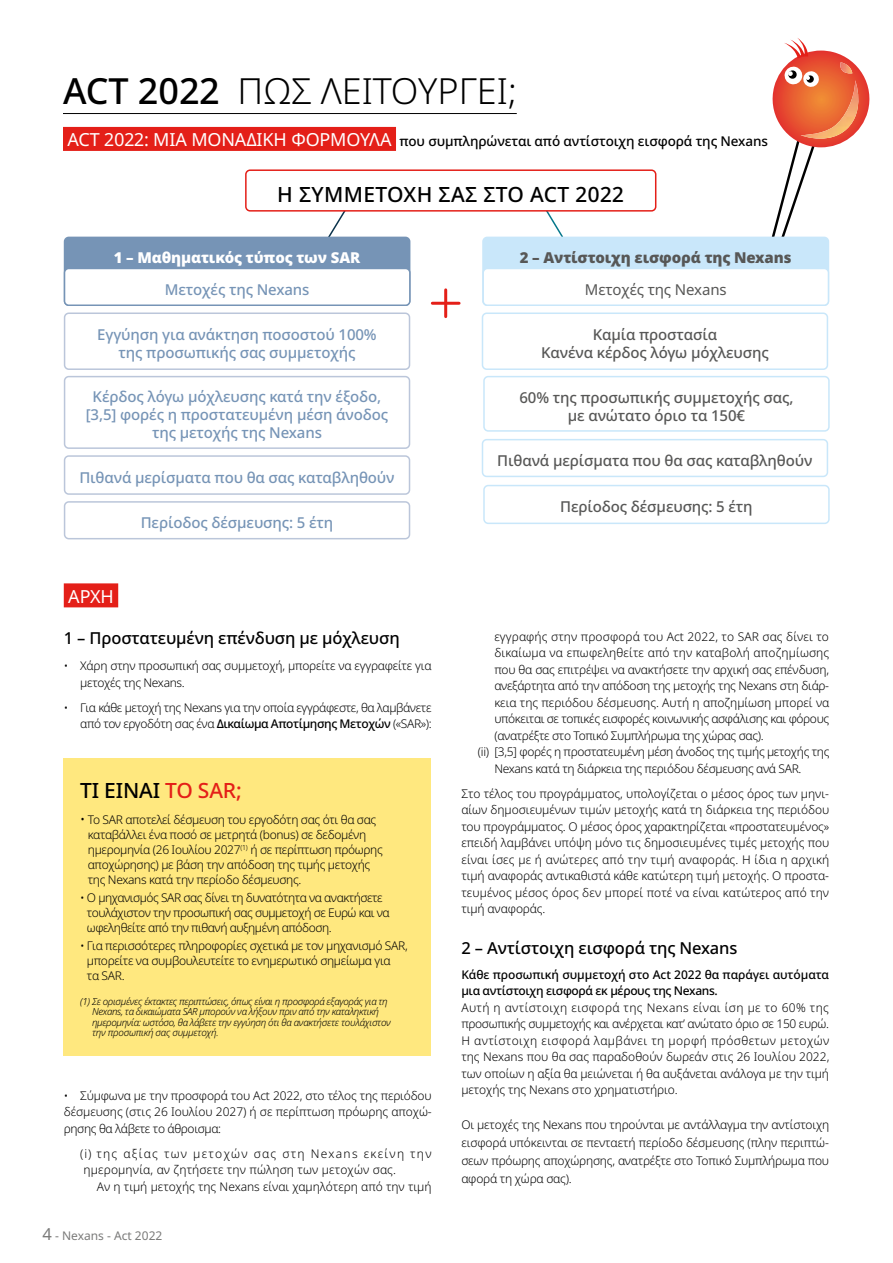
<style>
.page{position:relative;width:893px;height:1263px;background:#fff}
.page>*{position:absolute;margin:0;border:0;box-sizing:border-box;transform-origin:0 0}
.t1{font:300 36px "Noto Sans";color:#000}
.t2{font:500 21px "Noto Sans";letter-spacing:.005em;color:#000}
.t3{font:18px "Noto Sans";color:#fff}
.t4{font:500 16.5px "Noto Sans";letter-spacing:-.01em;color:#000}
.t5{font:500 15px/18px "Noto Sans";letter-spacing:-.01em;color:#7694b6;text-align:center}
.t6{font:500 15px/18px "Noto Sans";letter-spacing:-.01em;color:#575756;text-align:center}
.t7{font:900 15px "Noto Sans";letter-spacing:-.01em;color:#575756}
.t8{font:900 15px "Noto Sans";letter-spacing:-.01em;color:#fff}
.t9{font:15px "Noto Sans";letter-spacing:-.01em;color:#575756}
.t10{font:500 13.5px "Noto Sans";letter-spacing:-.01em;color:#000}
.t11{font:300 12px/16.5px "Noto Sans";letter-spacing:-.03em;color:#000}
.t12{font:300 12px/16.5px "Noto Sans";letter-spacing:.01em;color:#000}
.t13{font:500 12px/16.5px "Noto Sans";letter-spacing:-.005em;color:#000}
.t14{font:300 12px "Noto Sans";letter-spacing:-.005em;color:#000}
.t15{font:300 12px "Noto Sans";color:#000}
.t16{font:12px "Noto Sans";color:#7a7a79}
.t17{font:italic 300 9.75px/10.5px "Noto Sans";letter-spacing:-.04em;color:#000}
.s1{font-weight:500}
.s2{font-weight:400;font-size:18px;color:#fff}
.s3{color:#e41f18}
.s4{font-size:13.5px}
.s5{font-size:16.5px}
</style>
<div class="page">
<div style="left:64px;top:583px;width:54px;height:24px;background:#e41f18"></div>
<hr style="left:63px;top:113px;width:454px;height:1px;background:#000">
<div style="left:63px;top:127px;width:333px;height:24px;background:#e41f18"></div>
<svg style="left:523px;top:212px;width:42px;height:25px"></svg>
<svg style="left:327px;top:212px;width:41px;height:25px"></svg>
<div style="left:65px;top:237px;width:345px;height:68px;background:#7694b6;border-radius:4px"></div>
<div style="left:64px;top:237px;width:346px;height:69px;border:2px solid #7694b6;border-radius:4px"></div>
<div style="left:65px;top:268px;width:345px;height:37px;background:#fff;border-radius:4px"></div>
<div style="left:64px;top:268px;width:347px;height:38px;border:2px solid #7694b6;border-radius:4px"></div>
<div style="left:64px;top:312px;width:346px;height:58px;border:2px solid #bbc6da;border-radius:4px"></div>
<div style="left:482px;top:312px;width:346px;height:58px;border:2px solid #c9e7fa;border-radius:4px"></div>
<div style="left:64px;top:376px;width:346px;height:73px;border:2px solid #bbc6da;border-radius:4px"></div>
<div style="left:483px;top:376px;width:347px;height:56px;border:2px solid #c9e7fa;border-radius:4px"></div>
<div style="left:64px;top:455px;width:346px;height:40px;border:2px solid #bbc6da;border-radius:4px"></div>
<div style="left:482px;top:439px;width:346px;height:38px;border:2px solid #c9e7fa;border-radius:4px"></div>
<div style="left:64px;top:501px;width:346px;height:38px;border:2px solid #bbc6da;border-radius:4px"></div>
<div style="left:483px;top:485px;width:347px;height:39px;border:2px solid #c9e7fa;border-radius:4px"></div>
<hr style="left:444px;top:290px;width:3px;height:27px;background:#e41f18">
<hr style="left:432px;top:302px;width:27px;height:3px;background:#e41f18">
<div style="left:245px;top:169px;width:411px;height:43px;border:2px solid #e41f18;border-radius:4px"></div>
<svg style="left:758px;top:38px;width:112px;height:224px"></svg>
<div style="left:63px;top:758px;width:368px;height:298px;background:#ffe87f"></div>
<div style="left:483px;top:237px;width:345px;height:68px;background:#c9e7fa;border-radius:4px"></div>
<div style="left:482px;top:237px;width:347px;height:69px;border:2px solid #c9e7fa;border-radius:4px"></div>
<div style="left:483px;top:268px;width:345px;height:37px;background:#fff;border-radius:4px"></div>
<div style="left:482px;top:268px;width:347px;height:38px;border:2px solid #c9e7fa;border-radius:4px"></div>
<h1 class="t1" style="left:63px;top:65px;width:455px"><span class="s1">ACT 2022</span> ΠΏΣ ΛΕΙΤΟΥΡΓΕΊ;</h1>
<p class="t10" style="left:68px;top:132px;width:702px"><span class="s2">ACT 2022: ΜΙΑ ΜΟΝΑΔΙΚΗ ΦΟΡΜΟΥΛΑ</span> που συμπληρώνεται από αντίστοιχη εισφορά της Nexans</p>
<h2 class="t2" style="left:277px;top:179px;width:348px">Η ΣΥΜΜΕΤΟΧΗ ΣΑΣ ΣΤΟ ACT 2022</h2>
<p class="t8" style="left:114px;top:246px;width:248px">1 – Μαθηματικός τύπος των SAR</p>
<p class="t5" style="left:165px;top:281px;width:146px">Μετοχές της Nexans</p>
<p class="t5" style="left:97px;top:326px;width:281px">Εγγύηση για ανάκτηση ποσοστού 100% της προσωπικής σας συμμετοχής</p>
<p class="t6" style="left:541px;top:326px;width:229px">Καμία προστασία<br>Κανένα κέρδος λόγω μόχλευσης</p>
<p class="t5" style="left:86px;top:388px;width:304px">Κέρδος λόγω μόχλευσης κατά την έξοδο, [3,5] φορές η προστατευμένη μέση άνοδος της μετοχής της Nexans</p>
<p class="t6" style="left:519px;top:389px;width:275px">60% της προσωπικής συμμετοχής σας, με ανώτατο όριο τα 150€</p>
<p class="t5" style="left:79px;top:469px;width:317px">Πιθανά μερίσματα που θα σας καταβληθούν</p>
<p class="t7" style="left:520px;top:246px;width:273px">2 – Αντίστοιχη εισφορά της Nexans</p>
<p class="t9" style="left:585px;top:279px;width:143px">Μετοχές της Nexans</p>
<p class="t6" style="left:497px;top:452px;width:317px">Πιθανά μερίσματα που θα σας καταβληθούν</p>
<p class="t5" style="left:141px;top:514px;width:194px">Περίοδος δέσμευσης: 5 έτη</p>
<h3 class="t3" style="left:68px;top:584px;width:47px">ΑΡΧΗ</h3>
<h3 class="t4" style="left:64px;top:626px;width:337px">1 – Προστατευμένη επένδυση με μόχλευση</h3>
<p class="t11" style="left:80px;top:658px;width:353px;text-indent:-16px">• Χάρη στην προσωπική σας συμμετοχή, μπορείτε να εγγραφείτε για μετοχές της Nexans.</p>
<p class="t11" style="left:64px;top:699px;width:369px;text-align:right">• Για κάθε μετοχή της Nexans για την οποία εγγράφεστε, θα λαμβάνετε από τον εργοδότη σας ένα <span class="s1">Δικαίωμα Αποτίμησης Μετοχών</span> («SAR»):</p>
<h2 class="t2" style="left:80px;top:775px;width:163px">ΤΙ ΕΊΝΑΙ <span class="s3">ΤΟ SAR;</span></h2>
<p class="t11" style="left:88px;top:813px;width:296px;line-height:15px;text-indent:-8px"><span class="s4">•</span> Το SAR αποτελεί δέσμευση του εργοδότη σας ότι θα σας καταβάλλει ένα ποσό σε μετρητά (bonus) σε δεδομένη ημερομηνία (26 Ιουλίου 2027<sup>(1)</sup> ή σε περίπτωση πρόωρης αποχώρησης) με βάση την απόδοση της τιμής μετοχής της Nexans κατά την περίοδο δέσμευσης.</p>
<p class="t11" style="left:87px;top:891px;width:304px;line-height:15px;text-indent:-7px">• Ο μηχανισμός SAR σας δίνει τη δυνατότητα να ανακτήσετε τουλάχιστον την προσωπική σας συμμετοχή σε Ευρώ και να ωφεληθείτε από την πιθανή αυξημένη απόδοση.</p>
<p class="t11" style="left:87px;top:939px;width:322px;line-height:15px;text-indent:-7px">• Για περισσότερες πληροφορίες σχετικά με τον μηχανισμό SAR, μπορείτε να συμβουλευτείτε το ενημερωτικό σημείωμα για<br>τα SAR.</p>
<p class="t17" style="left:92px;top:996px;width:300px;text-indent:-12px">(1) Σε ορισμένες έκτακτες περιπτώσεις, όπως είναι η προσφορά εξαγοράς για τη Nexans, τα δικαιώματα SAR μπορούν να λήξουν πριν από την καταληκτική ημερομηνία: ωστόσο, θα λάβετε την εγγύηση ότι θα ανακτήσετε τουλάχιστον την προσωπική σας συμμετοχή.</p>
<p class="t11" style="left:64px;top:1087px;width:369px;text-align:justify">• Σύμφωνα με την προσφορά του Act 2022, στο τέλος της περιόδου δέσμευσης (στις 26 Ιουλίου 2027) ή σε περίπτωση πρόωρης αποχώ&shy;ρησης θα λάβετε το άθροισμα:</p>
<p class="t12" style="left:80px;top:1145px;width:353px">(i) της αξίας των μετοχών σας στη Nexans εκείνη την ημερομηνία, αν ζητήσετε την πώληση των μετοχών σας.</p>
<p class="t14" style="left:97px;top:1178px;width:336px">Αν η τιμή μετοχής της Nexans είναι χαμηλότερη από την τιμή</p>
<p class="t16" style="left:43px;top:1227px;width:121px"><span class="s5">4</span> - Nexans - Act 2022</p>
<p class="t6" style="left:560px;top:498px;width:194px">Περίοδος δέσμευσης: 5 έτη</p>
<p class="t12" style="left:494px;top:628px;width:336px">εγγραφής στην προσφορά του Act 2022, το SAR σας δίνει το</p>
<p class="t12" style="left:494px;top:645px;width:336px">δικαίωμα να επωφεληθείτε από την καταβολή αποζημίωσης</p>
<p class="t11" style="left:494px;top:661px;width:336px">που θα σας επιτρέψει να ανακτήσετε την αρχική σας επένδυση,</p>
<p class="t11" style="left:494px;top:678px;width:336px">ανεξάρτητα από την απόδοση της μετοχής της Nexans στη διάρ-</p>
<p class="t15" style="left:494px;top:694px;width:336px">κεια της περιόδου δέσμευσης. Αυτή η αποζημίωση μπορεί να</p>
<p class="t11" style="left:494px;top:711px;width:336px">υπόκειται σε τοπικές εισφορές κοινωνικής ασφάλισης και φόρους</p>
<p class="t11" style="left:494px;top:727px;width:271px">(ανατρέξτε στο Τοπικό Συμπλήρωμα της χώρας σας).</p>
<p class="t11" style="left:478px;top:744px;width:353px">(ii) [3,5] φορές η προστατευμένη μέση άνοδος της τιμής μετοχής της</p>
<p class="t11" style="left:494px;top:760px;width:309px">Nexans κατά τη διάρκεια της περιόδου δέσμευσης ανά SAR.</p>
<p class="t11" style="left:461px;top:785px;width:369px;text-align:justify">Στο τέλος του προγράμματος, υπολογίζεται ο μέσος όρος των μηνι&shy;αίων δημοσιευμένων τιμών μετοχής κατά τη διάρκεια της περιόδου του προγράμματος. Ο μέσος όρος χαρακτηρίζεται «προστατευμένος» επειδή λαμβάνει υπόψη μόνο τις δημοσιευμένες τιμές μετοχής που είναι ίσες με ή ανώτερες από την τιμή αναφοράς. Η ίδια η αρχική τιμή αναφοράς αντικαθιστά κάθε κατώτερη τιμή μετοχής. Ο προστα&shy;τευμένος μέσος όρος δεν μπορεί ποτέ να είναι κατώτερος από την τιμή αναφοράς.</p>
<h3 class="t4" style="left:461px;top:936px;width:278px">2 – Αντίστοιχη εισφορά της Nexans</h3>
<p class="t13" style="left:461px;top:967px;width:369px">Κάθε προσωπική συμμετοχή στο Act 2022 θα παράγει αυτόματα μια αντίστοιχη εισφορά εκ μέρους της Nexans.</p>
<p class="t11" style="left:461px;top:1000px;width:369px;text-align:justify">Αυτή η αντίστοιχη εισφορά της Nexans είναι ίση με το 60% της προσωπικής συμμετοχής και ανέρχεται κατ’ ανώτατο όριο σε 150 ευρώ.<br>Η αντίστοιχη εισφορά λαμβάνει τη μορφή πρόσθετων μετοχών της Nexans που θα σας παραδοθούν δωρεάν στις 26 Ιουλίου 2022, των οποίων η αξία θα μειώνεται ή θα αυξάνεται ανάλογα με την τιμή μετοχής της Nexans στο χρηματιστήριο.</p>
<p class="t11" style="left:461px;top:1116px;width:369px;line-height:18px;text-align:justify">Οι μετοχές της Nexans που τηρούνται με αντάλλαγμα την αντίστοιχη εισφορά υπόκεινται σε πενταετή περίοδο δέσμευσης (πλην περιπτώ&shy;σεων πρόωρης αποχώρησης, ανατρέξτε στο Τοπικό Συμπλήρωμα που αφορά τη χώρα σας).</p>
</div>
